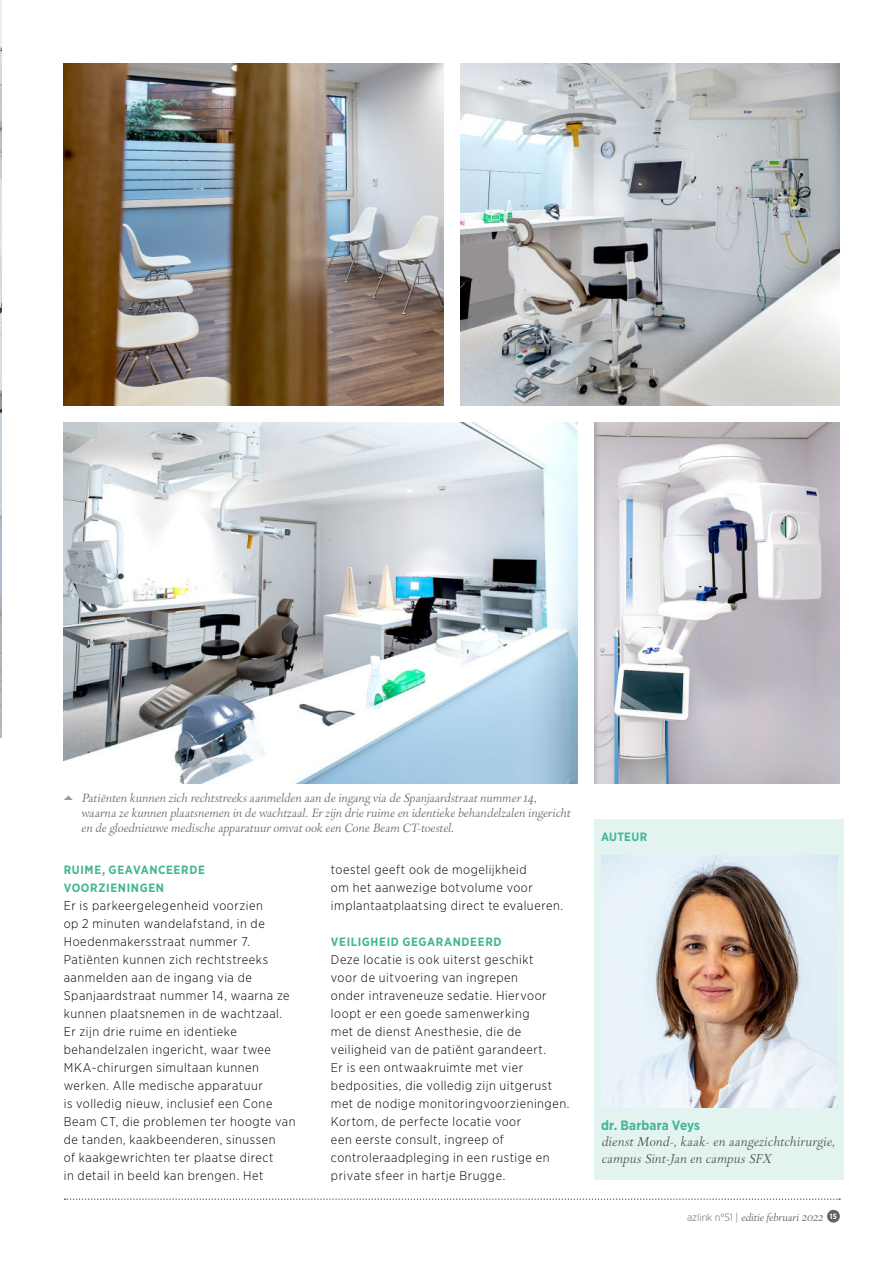
<style>
.page{position:relative;width:893px;height:1263px;background:#fff}
.page>*{position:absolute;margin:0;border:0;box-sizing:border-box;transform-origin:0 0}
.t1{font:700 13.5px "Gotham Narrow";letter-spacing:.01em;color:#45b596}
.t2{font:300 12.75px/18px "Gotham Narrow";letter-spacing:.04em;color:#000}
.t3{font:300 12.75px/16.5px "Park Lane";letter-spacing:.03em;color:#575756}
.t4{font:300 12px/15px "Park Lane";letter-spacing:.01em;color:#706f6f}
.t5{font:700 12px/18px "Gotham Narrow";letter-spacing:.05em;color:#45b596}
.t6{font:300 10.5px "Park Lane";color:#646363}
.s1{font-family:"Gotham Narrow"}
.s2{font-family:"Gotham Narrow";font-weight:700;font-size:7.5px;color:#fff}
</style>
<div class="page">
<svg style="left:65px;top:1198px;width:775px;height:2px"></svg>
<div style="left:827px;top:1210px;width:13px;height:12px;background:#646363;border-radius:50%"></div>
<img style="left:0;top:0;width:1px;height:738px">
<div style="left:594px;top:820px;width:249px;height:360px;background:#e3f3ef"></div>
<img style="left:601px;top:856px;width:236px;height:252px">
<img style="left:460px;top:64px;width:380px;height:342px">
<img style="left:64px;top:423px;width:513px;height:361px">
<img style="left:594px;top:423px;width:246px;height:361px">
<img style="left:64px;top:64px;width:379px;height:342px">
<svg style="left:64px;top:795px;width:9px;height:5px"></svg>
<p class="t4" style="left:81px;top:791px;width:490px">Patiënten kunnen zich rechtstreeks aanmelden aan de ingang via de Spanjaardstraat nummer 14, waarna ze kunnen plaatsnemen in de wachtzaal. Er zijn drie ruime en identieke behandelzalen ingericht en de gloednieuwe medische apparatuur omvat ook een Cone Beam CT-toestel.</p>
<p class="t5" style="left:64px;top:861px;width:143px">RUIME, GEAVANCEERDE<br>VOORZIENINGEN</p>
<p class="t2" style="left:64px;top:897px;width:233px">Er is parkeergelegenheid voorzien<br>op 2 minuten wandelafstand, in de Hoedenmakersstraat nummer 7.<br>Patiënten kunnen zich rechtstreeks aanmelden aan de ingang via de Spanjaardstraat nummer 14, waarna ze kunnen plaatsnemen in de wachtzaal.<br>Er zijn drie ruime en identieke behandelzalen ingericht, waar twee MKA-chirurgen simultaan kunnen werken. Alle medische apparatuur<br>is volledig nieuw, inclusief een Cone Beam CT, die problemen ter hoogte van de tanden, kaakbeenderen, sinussen<br>of kaakgewrichten ter plaatse direct<br>in detail in beeld kan brengen. Het</p>
<p class="t2" style="left:331px;top:861px;width:234px">toestel geeft ook de mogelijkheid<br>om het aanwezige botvolume voor implantaatplaatsing direct te evalueren.</p>
<p class="t5" style="left:331px;top:933px;width:172px">VEILIGHEID GEGARANDEERD</p>
<p class="t2" style="left:331px;top:951px;width:240px">Deze locatie is ook uiterst geschikt<br>voor de uitvoering van ingrepen<br>onder intraveneuze sedatie. Hiervoor loopt er een goede samenwerking<br>met de dienst Anesthesie, die de veiligheid van de patiënt garandeert.<br>Er is een ontwaakruimte met vier bedposities, die volledig zijn uitgerust met de nodige monitoringvoorzieningen.<br>Kortom, de perfecte locatie voor<br>een eerste consult, ingreep of controleraadpleging in een rustige en private sfeer in hartje Brugge.</p>
<p class="t5" style="left:601px;top:828px;width:48px">AUTEUR</p>
<p class="t1" style="left:601px;top:1119px;width:101px">dr. Barbara Veys</p>
<p class="t3" style="left:601px;top:1135px;width:235px">dienst Mond-, kaak- en aangezichtchirurgie, campus Sint-Jan en campus SFX</p>
<p class="t6" style="left:687px;top:1212px;width:151px"><span class="s1">azlink n°51 |</span> editie februari 2022 <span class="s2">15</span></p>
</div>
